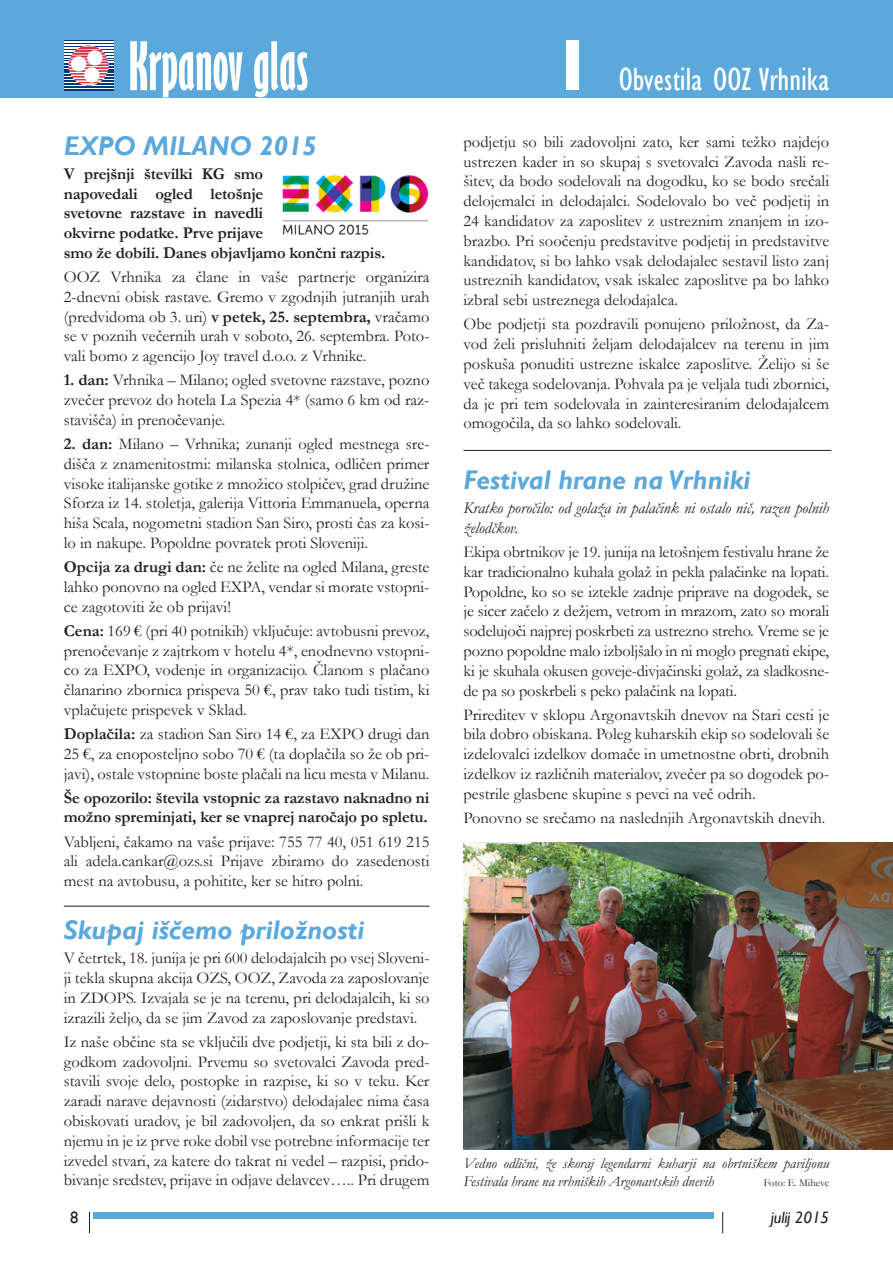
<style>
.page{position:relative;width:893px;height:1263px;background:#fff}
.page>*{position:absolute;margin:0;border:0;box-sizing:border-box;transform-origin:0 0}
.t1{font:700 extra-condensed 61.5px "Gill Sans";color:#fff}
.t2{font:condensed 33px "Gill Sans";color:#fff}
.t3{font:italic 700 27px "Gill Sans";color:#5ba8dc}
.t4{font:16.5px/19.8px "Garamond";color:#231f20;text-align:justify}
.t5{font:700 16.5px/19.8px "Garamond";letter-spacing:-.01em;color:#231f20}
.t6{font:italic 16.5px/19.8px "Garamond";color:#231f20}
.t7{font:italic 16.5px "Gill Sans";letter-spacing:-.01em;color:#231f20}
.t8{font:16.5px "Gill Sans";color:#231f20}
.t9{font:italic 15px/18px "Garamond";color:#231f20}
.t10{font:10.5px "Garamond";color:#231f20}
.s1{font-weight:700}
</style>
<div class="page">
<svg style="left:89px;top:1212px;width:1px;height:21px"></svg>
<div style="left:94px;top:1212px;width:620px;height:6px;background:#5ba8dc"></div>
<svg style="left:722px;top:1212px;width:1px;height:21px"></svg>
<hr style="left:64px;top:906px;width:365px;height:1px;background:#231f20">
<hr style="left:463px;top:450px;width:368px;height:1px;background:#231f20">
<div style="left:0;top:0;width:893px;height:98px;background:#5ba8dc"></div>
<div style="left:566px;top:41px;width:13px;height:49px;background:#fff"></div>
<svg style="left:64px;top:41px;width:49px;height:49px"></svg>
<hr style="left:64px;top:43px;width:49px;height:1px;background:#013775">
<hr style="left:64px;top:46px;width:49px;height:1px;background:#013775">
<hr style="left:64px;top:49px;width:49px;height:1px;background:#013775">
<hr style="left:64px;top:52px;width:49px;height:1px;background:#013775">
<hr style="left:64px;top:55px;width:49px;height:1px;background:#013775">
<hr style="left:64px;top:58px;width:49px;height:1px;background:#013775">
<hr style="left:64px;top:60px;width:49px;height:1px;background:#013775">
<hr style="left:64px;top:63px;width:49px;height:1px;background:#013775">
<hr style="left:64px;top:66px;width:49px;height:1px;background:#013775">
<hr style="left:64px;top:69px;width:49px;height:1px;background:#013775">
<hr style="left:64px;top:72px;width:49px;height:1px;background:#013775">
<hr style="left:64px;top:75px;width:49px;height:1px;background:#013775">
<hr style="left:64px;top:78px;width:49px;height:1px;background:#013775">
<hr style="left:64px;top:80px;width:49px;height:2px;background:#013775">
<hr style="left:64px;top:83px;width:49px;height:2px;background:#013775">
<hr style="left:64px;top:86px;width:49px;height:2px;background:#013775">
<hr style="left:64px;top:41px;width:49px;height:1px;background:#013775">
<hr style="left:64px;top:89px;width:49px;height:1px;background:#013775">
<svg style="left:69px;top:46px;width:40px;height:39px;background:#d7aeba"></svg>
<img style="left:282px;top:175px;width:147px;height:60px">
<img style="left:463px;top:842px;width:430px;height:307px">
<h1 class="t1" style="left:129px;top:29px;width:181px">Krpanov glas</h1>
<h3 class="t3" style="left:64px;top:130px;width:255px">EXPO MILANO 2015</h3>
<p class="t5" style="left:64px;top:164px;width:323px">V prejšnji številki KG smo<br>napovedali ogled letošnje<br>svetovne razstave in navedli<br>okvirne podatke. Prve prijave<br>smo že dobili. Danes objavljamo končni razpis.</p>
<p class="t4" style="left:64px;top:267px;width:367px">OOZ Vrhnika za člane in vaše partnerje organizira 2-dnevni obisk rastave. Gremo v zgodnjih jutranjih urah (predvidoma ob 3. uri) <span class="s1">v petek, 25. septembra,</span> vračamo se v poznih večernih urah v soboto, 26. septembra. Poto&shy;vali bomo z agencijo Joy travel d.o.o. z Vrhnike.</p>
<p class="t4" style="left:64px;top:370px;width:367px"><span class="s1">1. dan:</span> Vrhnika – Milano; ogled svetovne razstave, pozno zvečer prevoz do hotela La Spezia 4* (samo 6 km od raz&shy;stavišča) in prenočevanje.</p>
<p class="t4" style="left:64px;top:433px;width:367px"><span class="s1">2. dan:</span> Milano – Vrhnika; zunanji ogled mestnega sre&shy;dišča z znamenitostmi: milanska stolnica, odličen primer visoke italijanske gotike z množico stolpičev, grad družine Sforza iz 14. stoletja, galerija Vittoria Emmanuela, operna hiša Scala, nogometni stadion San Siro, prosti čas za kosi&shy;lo in nakupe. Popoldne povratek proti Sloveniji.</p>
<p class="t4" style="left:64px;top:556px;width:367px"><span class="s1">Opcija za drugi dan:</span> če ne želite na ogled Milana, greste lahko ponovno na ogled EXPA, vendar si morate vstopni&shy;ce zagotoviti že ob prijavi!</p>
<p class="t4" style="left:64px;top:620px;width:367px"><span class="s1">Cena:</span> 169 € (pri 40 potnikih) vključuje: avtobusni prevoz, prenočevanje z zajtrkom v hotelu 4*, enodnevno vstopni&shy;co za EXPO, vodenje in organizacijo. Članom s plačano članarino zbornica prispeva 50 €, prav tako tudi tistim, ki vplačujete prispevek v Sklad.</p>
<p class="t4" style="left:64px;top:723px;width:367px"><span class="s1">Doplačila:</span> za stadion San Siro 14 €, za EXPO drugi dan 25 €, za enoposteljno sobo 70 € (ta doplačila so že ob pri&shy;javi), ostale vstopnine boste plačali na licu mesta v Milanu.</p>
<p class="t5" style="left:64px;top:788px;width:367px">Še opozorilo: števila vstopnic za razstavo naknadno ni možno spreminjati, ker se vnaprej naročajo po spletu.</p>
<p class="t4" style="left:64px;top:831px;width:367px">Vabljeni, čakamo na vaše prijave: 755 77 40, 051 619 215 ali adela.cankar@ozs.si Prijave zbiramo do zasedenosti mest na avtobusu, a pohitite, ker se hitro polni.</p>
<h3 class="t3" style="left:64px;top:914px;width:302px">Skupaj iščemo priložnosti</h3>
<p class="t4" style="left:64px;top:948px;width:367px">V četrtek, 18. junija je pri 600 delodajalcih po vsej Sloveni&shy;ji tekla skupna akcija OZS, OOZ, Zavoda za zaposlovanje in ZDOPS. Izvajala se je na terenu, pri delodajalcih, ki so izrazili željo, da se jim Zavod za zaposlovanje predstavi.</p>
<p class="t4" style="left:64px;top:1031px;width:367px">Iz naše občine sta se vključili dve podjetji, ki sta bili z do&shy;godkom zadovoljni. Prvemu so svetovalci Zavoda pred&shy;stavili svoje delo, postopke in razpise, ki so v teku. Ker zaradi narave dejavnosti (zidarstvo) delodajalec nima časa obiskovati uradov, je bil zadovoljen, da so enkrat prišli k njemu in je iz prve roke dobil vse potrebne informacije ter izvedel stvari, za katere do takrat ni vedel – razpisi, prido&shy;bivanje sredstev, prijave in odjave delavcev….. Pri drugem</p>
<h2 class="t2" style="left:619px;top:59px;width:212px">Obvestila OOZ Vrhnika</h2>
<p class="t4" style="left:463px;top:131px;width:367px">podjetju so bili zadovoljni zato, ker sami težko najdejo ustrezen kader in so skupaj s svetovalci Zavoda našli re&shy;šitev, da bodo sodelovali na dogodku, ko se bodo srečali delojemalci in delodajalci. Sodelovalo bo več podjetij in 24 kandidatov za zaposlitev z ustreznim znanjem in izo&shy;brazbo. Pri soočenju predstavitve podjetij in predstavitve kandidatov, si bo lahko vsak delodajalec sestavil listo zanj ustreznih kandidatov, vsak iskalec zaposlitve pa bo lahko izbral sebi ustreznega delodajalca.</p>
<p class="t4" style="left:463px;top:314px;width:367px">Obe podjetji sta pozdravili ponujeno priložnost, da Za&shy;vod želi prisluhniti željam delodajalcev na terenu in jim poskuša ponuditi ustrezne iskalce zaposlitve. Želijo si še več takega sodelovanja. Pohvala pa je veljala tudi zbornici, da je pri tem sodelovala in zainteresiranim delodajalcem omogočila, da so lahko sodelovali.</p>
<h3 class="t3" style="left:463px;top:464px;width:289px">Festival hrane na Vrhniki</h3>
<p class="t6" style="left:463px;top:498px;width:367px">Kratko poročilo: od golaža in palačink ni ostalo nič, razen polnih želodčkov.</p>
<p class="t4" style="left:463px;top:541px;width:367px">Ekipa obrtnikov je 19. junija na letošnjem festivalu hrane že kar tradicionalno kuhala golaž in pekla palačinke na lopati.<br>Popoldne, ko so se iztekle zadnje priprave na dogodek, se je sicer začelo z dežjem, vetrom in mrazom, zato so morali sodelujoči najprej poskrbeti za ustrezno streho. Vreme se je pozno popoldne malo izboljšalo in ni moglo pregnati ekipe, ki je skuhala okusen goveje-divjačinski golaž, za sladkosne&shy;de pa so poskrbeli s peko palačink na lopati.</p>
<p class="t4" style="left:463px;top:704px;width:367px">Prireditev v sklopu Argonavtskih dnevov na Stari cesti je bila dobro obiskana. Poleg kuharskih ekip so sodelovali še izdelovalci izdelkov domače in umetnostne obrti, drobnih izdelkov iz različnih materialov, zvečer pa so dogodek po&shy;pestrile glasbene skupine s pevci na več odrih.</p>
<p class="t4" style="left:463px;top:807px;width:363px">Ponovno se srečamo na naslednjih Argonavtskih dnevih.</p>
<p class="t9" style="left:463px;top:1154px;width:367px">Vedno odlični, že skoraj legendarni kuharji na obrtniškem paviljonu<br>Festivala hrane na vrhniških Argonavtskih dnevih</p>
<p class="t10" style="left:764px;top:1176px;width:67px">Foto: E. Mihevc</p>
<p class="t8" style="left:70px;top:1208px;width:10px">8</p>
<p class="t7" style="left:771px;top:1208px;width:60px">julij 2015</p>
</div>
